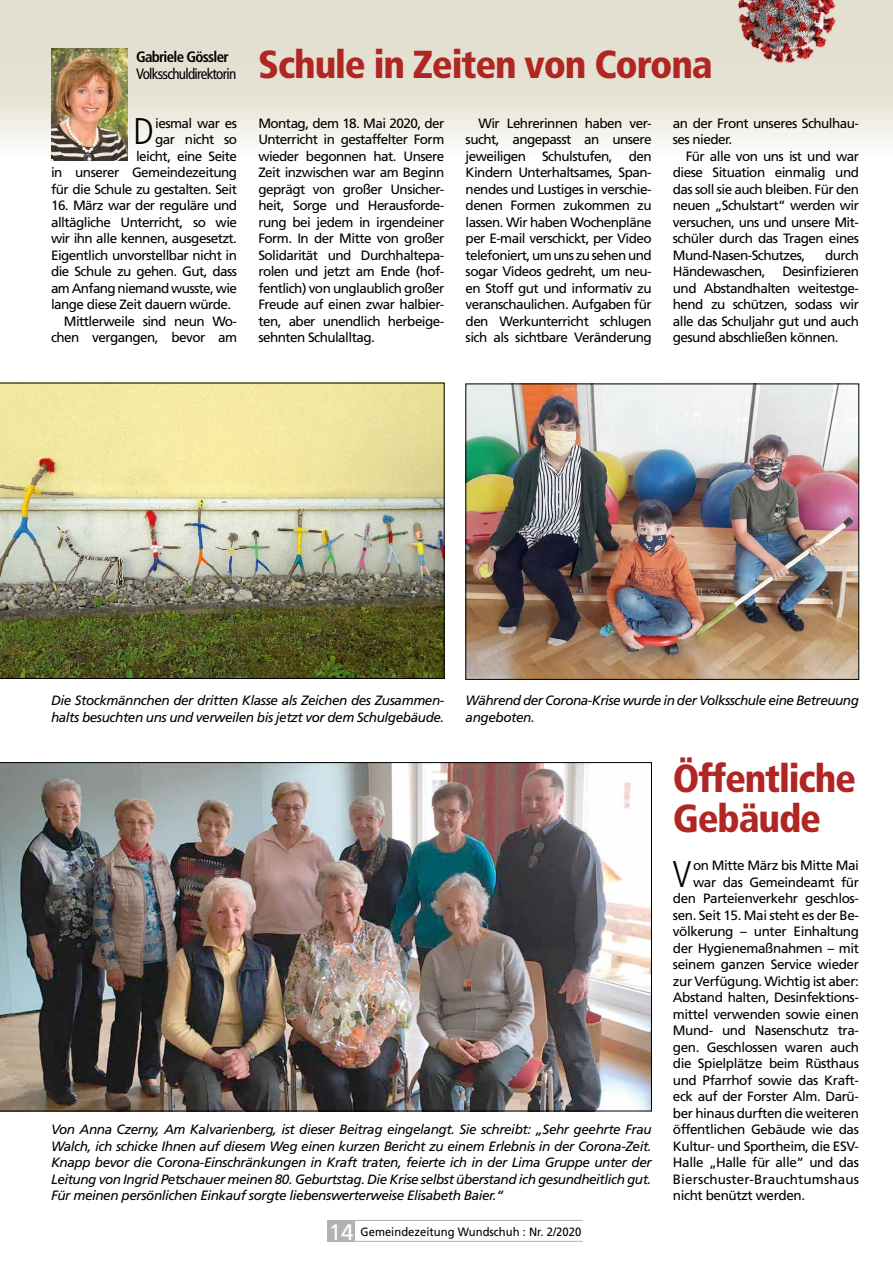
<style>
.page{position:relative;width:893px;height:1263px;background:#fff}
.page>*{position:absolute;margin:0;border:0;box-sizing:border-box;transform-origin:0 0}
.t1{font:900 condensed 39px/40.5px "Frutiger LT Std";letter-spacing:-.03em;color:#af2622}
.t2{font:300 condensed 37.2px "Frutiger LT Std";color:#000}
.t3{font:condensed 15px "Frutiger LT Std";letter-spacing:-.05em;color:#000}
.t4{font:700 condensed 15px "Frutiger LT Std";letter-spacing:-.05em;color:#000}
.t5{font:13.5px/16.5px "Frutiger LT Std";letter-spacing:-.04em;color:#000;text-align:justify}
.t6{font:italic 13.5px/16.5px "Frutiger LT Std";letter-spacing:-.03em;color:#000}
.t7{font:13.5px "Frutiger LT Std";letter-spacing:.005em;color:#000}
.t8{font:12px "Frutiger LT Std";color:#000;scale:.94 1}
.s1{font-size:22.5px;color:#fff}
</style>
<div class="page">
<div style="left:327px;top:1220px;width:28px;height:22px;background:#b3b2b2"></div>
<hr style="left:327px;top:1220px;width:256px;height:1px;background:#b3b2b2">
<hr style="left:327px;top:1241px;width:256px;height:1px;background:#b3b2b2">
<div style="left:0;top:0;width:893px;height:161px;background:linear-gradient(to bottom,#ddd8c6,#f6f5f0)"></div>
<img style="left:0;top:762px;width:652px;height:349px">
<img style="left:0;top:383px;width:444px;height:296px">
<img style="left:468px;top:386px;width:389px;height:291px">
<img style="left:51px;top:49px;width:77px;height:112px">
<img style="left:737px;top:0;width:99px;height:63px">
<p class="t4" style="left:136px;top:48px;width:94px">Gabriele Gössler</p>
<p class="t3" style="left:136px;top:65px;width:102px">Volksschuldirektorin</p>
<h1 class="t1" style="left:258px;top:44px;width:456px">Schule in Zeiten von Corona</h1>
<p class="t5" style="left:51px;top:115px;width:188px;text-align:right">iesmal war es<br>gar nicht so<br>leicht, eine Seite<br>in unserer Gemeindezeitung für die Schule zu gestalten. Seit</p>
<p class="t5" style="left:51px;top:197px;width:188px">16. März war der reguläre und</p>
<p class="t5" style="left:51px;top:214px;width:188px">alltägliche Unterricht, so wie</p>
<p class="t5" style="left:51px;top:230px;width:188px">wir ihn alle kennen, ausgesetzt.</p>
<p class="t5" style="left:51px;top:247px;width:188px">Eigentlich unvorstellbar nicht in</p>
<p class="t5" style="left:51px;top:263px;width:188px">die Schule zu gehen. Gut, dass</p>
<p class="t5" style="left:51px;top:280px;width:187px">am Anfang niemand wusste, wie</p>
<p class="t5" style="left:51px;top:296px;width:182px">lange diese Zeit dauern würde.</p>
<p class="t5" style="left:64px;top:313px;width:175px">Mittlerweile sind neun Wo-</p>
<p class="t5" style="left:51px;top:329px;width:188px">chen vergangen, bevor am</p>
<h2 class="t2" style="left:133px;top:110px;width:22px">D</h2>
<p class="t5" style="left:258px;top:115px;width:188px">Montag, dem 18. Mai 2020, der Unterricht in gestaffelter Form wieder begonnen hat. Unsere Zeit inzwischen war am Beginn geprägt von großer Unsicher&shy;heit, Sorge und Herausforde&shy;rung bei jedem in irgendeiner Form. In der Mitte von großer Solidarität und Durchhaltepa&shy;rolen und jetzt am Ende (hof&shy;fentlich) von unglaublich großer Freude auf einen zwar halbier&shy;ten, aber unendlich herbeige&shy;sehnten Schulalltag.</p>
<p class="t5" style="left:466px;top:115px;width:188px;text-indent:13px">Wir Lehrerinnen haben ver&shy;sucht, angepasst an unsere jeweiligen Schulstufen, den Kindern Unterhaltsames, Span&shy;nendes und Lustiges in verschie&shy;denen Formen zukommen zu lassen. Wir haben Wochenpläne per E-mail verschickt, per Video telefoniert, um uns zu sehen und sogar Videos gedreht, um neu&shy;en Stoff gut und informativ zu veranschaulichen. Aufgaben für den Werkunterricht schlugen sich als sichtbare Veränderung</p>
<p class="t5" style="left:673px;top:115px;width:188px">an der Front unseres Schulhau&shy;ses nieder.</p>
<p class="t5" style="left:673px;top:148px;width:188px;text-indent:13px">Für alle von uns ist und war diese Situation einmalig und das soll sie auch bleiben. Für den neuen „Schulstart“ werden wir versuchen, uns und unsere Mit&shy;schüler durch das Tragen eines Mund-Nasen-Schutzes,</p>
<p class="t5" style="left:825px;top:247px;width:35px">durch</p>
<p class="t5" style="left:673px;top:263px;width:188px;text-indent:109px">Desinfizieren und Abstandhalten weitestge&shy;hend zu schützen, sodass wir alle das Schuljahr gut und auch gesund abschließen können.</p>
<p class="t5" style="left:673px;top:263px;width:94px">Händewaschen,</p>
<p class="t6" style="left:51px;top:692px;width:395px">Die Stockmännchen der dritten Klasse als Zeichen des Zusammen&shy;halts besuchten uns und verweilen bis jetzt vor dem Schulgebäude.</p>
<p class="t6" style="left:466px;top:692px;width:395px">Während der Corona-Krise wurde in der Volksschule eine Betreuung angeboten.</p>
<p class="t6" style="left:51px;top:1121px;width:602px;text-align:justify">Von Anna Czerny, Am Kalvarienberg, ist dieser Beitrag eingelangt. Sie schreibt: „Sehr geehrte Frau Walch, ich schicke Ihnen auf diesem Weg einen kurzen Bericht zu einem Erlebnis in der Corona-Zeit.<br>Knapp bevor die Corona-Einschränkungen in Kraft traten, feierte ich in der Lima Gruppe unter der Leitung von Ingrid Petschauer meinen 80. Geburtstag. Die Krise selbst überstand ich gesundheitlich gut.<br>Für meinen persönlichen Einkauf sorgte liebenswerterweise Elisabeth Baier.“</p>
<p class="t8" style="left:329px;top:1224px;width:270px"><span class="s1">14</span> Gemeindezeitung Wundschuh : Nr. 2/2020</p>
<h1 class="t1" style="left:673px;top:758px;width:185px">Öffentliche<br>Gebäude</h1>
<h2 class="t2" style="left:672px;top:853px;width:21px">V</h2>
<p class="t5" style="left:693px;top:857px;width:167px">on Mitte März bis Mitte Mai</p>
<p class="t5" style="left:693px;top:874px;width:167px">war das Gemeindeamt für</p>
<p class="t5" style="left:673px;top:890px;width:188px">den Parteienverkehr geschlos-</p>
<p class="t5" style="left:673px;top:907px;width:188px">sen. Seit 15. Mai steht es der Be-</p>
<p class="t5" style="left:673px;top:923px;width:188px">völkerung – unter Einhaltung</p>
<p class="t5" style="left:673px;top:940px;width:188px">der Hygienemaßnahmen – mit</p>
<p class="t5" style="left:673px;top:956px;width:188px">seinem ganzen Service wieder</p>
<p class="t5" style="left:673px;top:973px;width:188px">zur Verfügung. Wichtig ist aber:</p>
<p class="t5" style="left:673px;top:989px;width:188px">Abstand halten, Desinfektions-</p>
<p class="t5" style="left:673px;top:1006px;width:188px">mittel verwenden sowie einen</p>
<p class="t5" style="left:673px;top:1022px;width:188px">Mund- und Nasenschutz tra-</p>
<p class="t5" style="left:673px;top:1039px;width:188px">gen. Geschlossen waren auch</p>
<p class="t5" style="left:673px;top:1055px;width:188px">die Spielplätze beim Rüsthaus</p>
<p class="t5" style="left:673px;top:1072px;width:188px">und Pfarrhof sowie das Kraft-</p>
<p class="t5" style="left:673px;top:1088px;width:188px">eck auf der Forster Alm. Darü-</p>
<p class="t5" style="left:673px;top:1105px;width:188px">ber hinaus durften die weiteren</p>
<p class="t5" style="left:673px;top:1121px;width:188px">öffentlichen Gebäude wie das</p>
<p class="t5" style="left:673px;top:1138px;width:188px">Kultur- und Sportheim, die ESV-</p>
<p class="t5" style="left:673px;top:1154px;width:188px">Halle „Halle für alle“ und das</p>
<p class="t7" style="left:673px;top:1171px;width:187px">Bierschuster-Brauchtumshaus</p>
<p class="t5" style="left:673px;top:1187px;width:134px">nicht benützt werden.</p>
</div>
